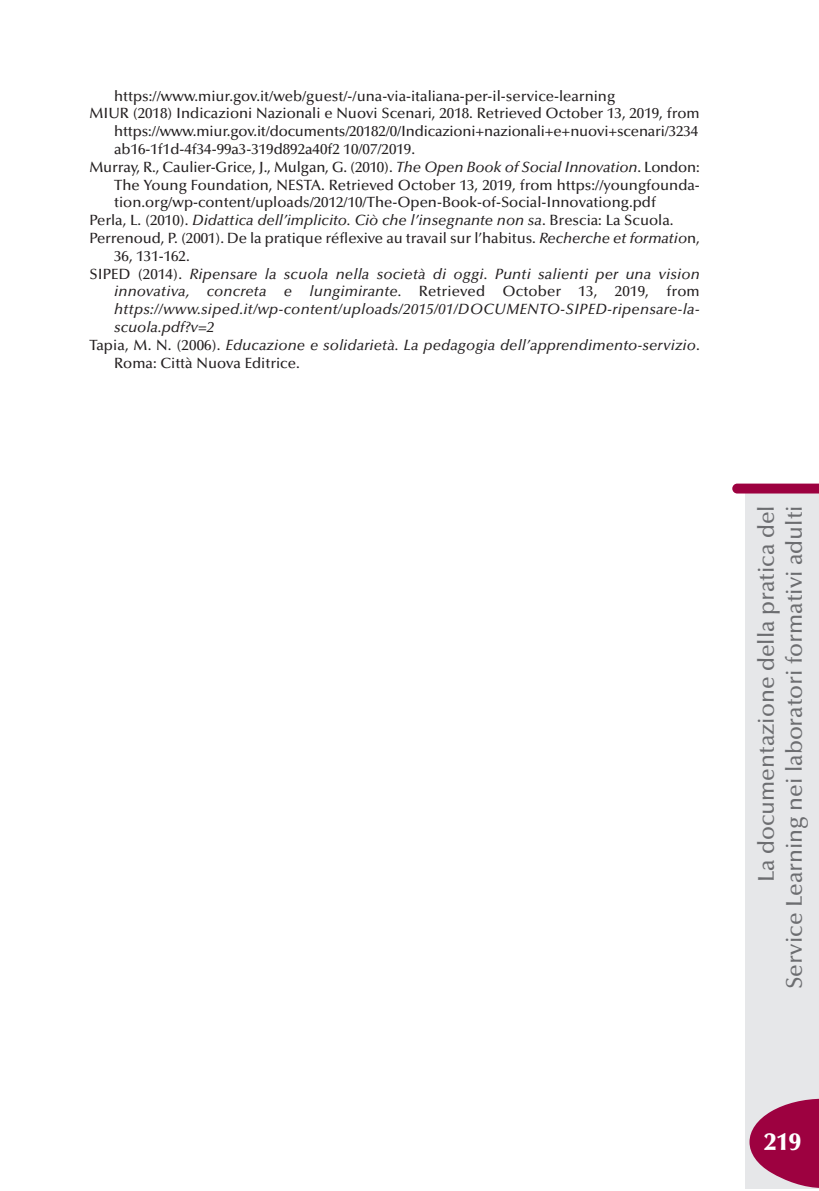
<style>
.page{position:relative;width:819px;height:1191px;background:#fff}
.page>*{position:absolute;margin:0;border:0;box-sizing:border-box;transform-origin:0 0}
.t1{font:900 24.5px "Optima";color:#fff}
.t2{font:500 22.75px/28px "Optima";color:#6c6d70;text-align:right}
.t3{font:500 14.88px "Optima";color:#231f20}
.t4{font:italic 500 14.88px "Optima";letter-spacing:.01em;color:#231f20}
.s1{font-style:italic}
.s2{font-style:normal}
</style>
<div class="page">
<div style="left:745px;top:491px;width:74px;height:697px;background:#e6e7e9"></div>
<svg style="left:732px;top:483px;width:87px;height:10px"></svg>
<svg style="left:749px;top:1098px;width:70px;height:90px"></svg>
<p class="t3" style="left:114px;top:90px;width:502px">https://www.miur.gov.it/web/guest/-/una-via-italiana-per-il-service-learning</p>
<p class="t3" style="left:89px;top:107px;width:612px">MIUR (2018) Indicazioni Nazionali e Nuovi Scenari, 2018. Retrieved October 13, 2019, from</p>
<p class="t3" style="left:114px;top:125px;width:585px">https://www.miur.gov.it/documents/20182/0/Indicazioni+nazionali+e+nuovi+scenari/3234</p>
<p class="t3" style="left:114px;top:143px;width:302px">ab16-1f1d-4f34-99a3-319d892a40f2 10/07/2019.</p>
<p class="t3" style="left:89px;top:161px;width:612px">Murray, R., Caulier-Grice, J., Mulgan, G. (2010). <span class="s1">The Open Book of Social Innovation</span>. London:</p>
<p class="t3" style="left:114px;top:179px;width:587px">The Young Foundation, NESTA. Retrieved October 13, 2019, from https://youngfounda-</p>
<p class="t3" style="left:114px;top:196px;width:543px">tion.org/wp-content/uploads/2012/10/The-Open-Book-of-Social-Innovationg.pdf</p>
<p class="t4" style="left:89px;top:214px;width:585px"><span class="s2">Perla, L. (2010).</span> Didattica dell’implicito. Ciò che l’insegnante non sa<span class="s2">. Brescia: La Scuola.</span></p>
<p class="t3" style="left:89px;top:232px;width:612px">Perrenoud, P. (2001). De la pratique réflexive au travail sur l’habitus. <span class="s1">Recherche et formatio</span>n,</p>
<p class="t3" style="left:114px;top:250px;width:77px">36, 131-162.</p>
<p class="t4" style="left:89px;top:268px;width:612px"><span class="s2">SIPED (2014).</span> Ripensare la scuola nella società di oggi. Punti salienti per una vision</p>
<p class="t4" style="left:114px;top:285px;width:587px">innovativa, concreta e lungimirante. <span class="s2">Retrieved October 13, 2019, from</span></p>
<p class="t4" style="left:114px;top:303px;width:587px">https://www.siped.it/wp-content/uploads/2015/01/DOCUMENTO-SIPED-ripensare-la-</p>
<p class="t4" style="left:114px;top:321px;width:102px">scuola.pdf?v=2</p>
<p class="t4" style="left:89px;top:339px;width:612px"><span class="s2">Tapia, M. N. (2006).</span> Educazione e solidarietà. La pedagogia dell’apprendimento-servizio<span class="s2">.</span></p>
<p class="t3" style="left:114px;top:357px;width:187px">Roma: Città Nuova Editrice.</p>
<h2 class="t2" style="left:754px;top:989px;width:485px;rotate:-90deg">La documentazione della pratica del<br>Service Learning nei laboratori formativi adulti</h2>
<h1 class="t1" style="left:764px;top:1131px;width:38px">219</h1>
</div>
